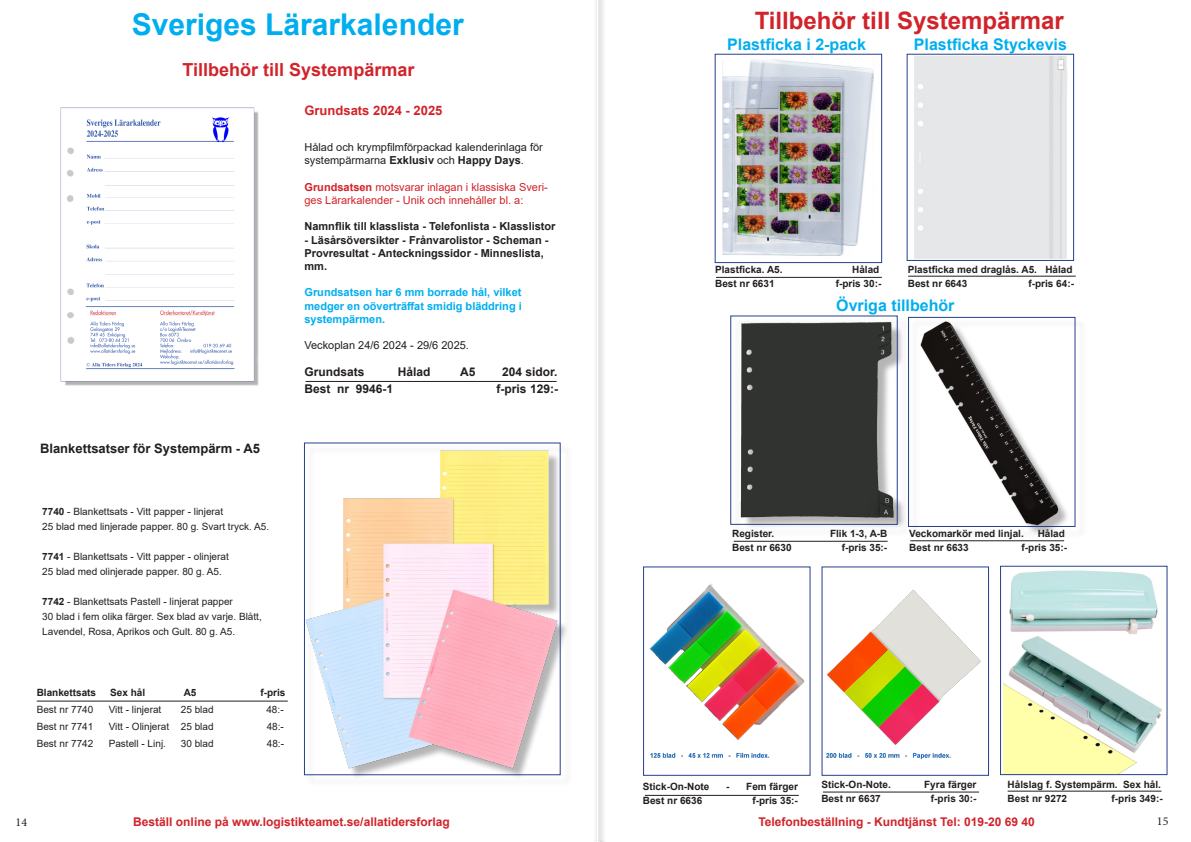
<style>
.page{position:relative;width:1191px;height:842px;background:#fff}
.page>*{position:absolute;margin:0;border:0;box-sizing:border-box;transform-origin:0 0}
.t1{font:700 30px "Arial";color:#00aeef}
.t2{font:700 24px "Arial";color:#d1232a}
.t3{font:700 18px "Arial";color:#d1232a}
.t4{font:700 16px "Arial";color:#00aeef}
.t5{font:700 13px "Arial";color:#231f20}
.t6{font:700 13px "Arial";color:#d1232a}
.t7{font:700 12px "Arial";color:#d1232a}
.t8{font:700 12px "Arial";color:#231f20}
.t9{font:12px "Minion Pro";color:#231f20}
.t10{font:700 11px/13.2px "Arial";color:#231f20}
.t11{font:11px/13.2px "Arial";color:#231f20}
.t12{font:700 11px "Arial";color:#00aeef}
.t13{font:11px/13.2px "Arial";color:#d1232a}
.t14{font:10px/15px "Arial";color:#231f20}
.t15{font:700 10px "Arial";color:#231f20}
.s1{font-weight:700}
</style>
<div class="page">
<div style="left:306px;top:444px;width:267px;height:343px;background:#231f20;opacity:.33"></div>
<img style="left:306px;top:446px;width:252px;height:327px">
<div style="left:304px;top:443px;width:256px;height:332px;border:1px solid #253f8e"></div>
<hr style="left:37px;top:701px;width:251px;height:1px;background:#231f20">
<hr style="left:305px;top:381px;width:251px;height:1px;background:#231f20">
<div style="left:732px;top:317px;width:178px;height:220px;background:#231f20;opacity:.33"></div>
<img style="left:735px;top:318px;width:160px;height:205px">
<div style="left:730px;top:316px;width:167px;height:209px;border:1px solid #253f8e"></div>
<div style="left:909px;top:319px;width:178px;height:220px;background:#231f20;opacity:.33"></div>
<img style="left:911px;top:319px;width:161px;height:206px">
<div style="left:908px;top:317px;width:167px;height:210px;border:1px solid #253f8e"></div>
<img style="left:649px;top:583px;width:156px;height:175px">
<img style="left:826px;top:589px;width:155px;height:171px">
<img style="left:1003px;top:570px;width:159px;height:203px">
<div style="left:1000px;top:566px;width:167px;height:209px;border:1px solid #253f8e"></div>
<hr style="left:733px;top:541px;width:154px;height:1px;background:#231f20">
<hr style="left:910px;top:540px;width:154px;height:1px;background:#231f20">
<hr style="left:645px;top:795px;width:154px;height:1px;background:#231f20">
<hr style="left:823px;top:791px;width:156px;height:1px;background:#231f20">
<hr style="left:1007px;top:791px;width:154px;height:1px;background:#231f20">
<img style="left:60px;top:107px;width:199px;height:279px">
<svg style="left:595px;top:0;width:10px;height:842px;fill:#f1f0f1"></svg>
<hr style="left:597px;top:0;width:1px;height:842px;background:#fff">
<img style="left:722px;top:59px;width:152px;height:197px">
<div style="left:715px;top:54px;width:167px;height:209px;border:1px solid #253f8e"></div>
<div style="left:914px;top:56px;width:153px;height:203px;background:#e6e7e9"></div>
<hr style="left:716px;top:277px;width:166px;height:1px;background:#231f20">
<hr style="left:908px;top:276px;width:167px;height:1px;background:#231f20">
<p class="t1" style="left:132px;top:3px;width:333px">Sveriges Lärarkalender</p>
<p class="t3" style="left:182px;top:57px;width:233px">Tillbehör till Systempärmar</p>
<p class="t5" style="left:40px;top:439px;width:221px">Blankettsatser för Systempärm - A5</p>
<p class="t6" style="left:304px;top:102px;width:140px">Grundsats 2024 - 2025</p>
<p class="t11" style="left:304px;top:141px;width:240px">Hålad och krympfilmförpackad kalenderinlaga för systempärmarna <span class="s1">Exklusiv</span> och <span class="s1">Happy Days</span>.</p>
<p class="t13" style="left:304px;top:180px;width:245px"><span class="s1">Grundsatsen</span> motsvarar inlagan i klassiska Sveri&shy;ges Lärarkalender - Unik och innehåller bl. a:</p>
<p class="t10" style="left:304px;top:220px;width:253px">Namnflik till klasslista - Telefonlista - Klasslistor</p>
<p class="t10" style="left:304px;top:233px;width:245px">- Läsårsöversikter - Frånvarolistor - Scheman -<br>Provresultat - Anteckningssidor - Minneslista, mm.</p>
<p class="t12" style="left:304px;top:285px;width:219px">Grundsatsen har 6 mm borrade hål, vilket</p>
<p class="t12" style="left:304px;top:298px;width:219px">medger en oöverträffat smidig bläddring i</p>
<p class="t12" style="left:304px;top:311px;width:82px">systempärmen.</p>
<p class="t11" style="left:304px;top:339px;width:166px">Veckoplan 24/6 2024 - 29/6 2025.</p>
<p class="t8" style="left:304px;top:364px;width:62px">Grundsats</p>
<p class="t8" style="left:398px;top:364px;width:34px">Hålad</p>
<p class="t8" style="left:460px;top:364px;width:17px">A5</p>
<p class="t8" style="left:502px;top:364px;width:57px">204 sidor.</p>
<p class="t8" style="left:304px;top:381px;width:90px">Best nr 9946-1</p>
<p class="t8" style="left:496px;top:381px;width:63px">f-pris 129:-</p>
<p class="t14" style="left:42px;top:503px;width:183px"><span class="s1">7740</span> - Blankettsats - Vitt papper - linjerat</p>
<p class="t14" style="left:42px;top:518px;width:228px">25 blad med linjerade papper. 80 g. Svart tryck. A5.</p>
<p class="t14" style="left:42px;top:548px;width:188px"><span class="s1">7741</span> - Blankettsats - Vitt papper - olinjerat</p>
<p class="t14" style="left:42px;top:563px;width:181px">25 blad med olinjerade papper. 80 g. A5.</p>
<p class="t14" style="left:42px;top:593px;width:192px"><span class="s1">7742</span> - Blankettsats Pastell - linjerat papper</p>
<p class="t14" style="left:42px;top:608px;width:221px">30 blad i fem olika färger. Sex blad av varje. Blått,<br>Lavendel, Rosa, Aprikos och Gult. 80 g. A5.</p>
<p class="t15" style="left:37px;top:685px;width:61px">Blankettsats</p>
<p class="t15" style="left:110px;top:685px;width:37px">Sex hål</p>
<p class="t15" style="left:184px;top:685px;width:14px">A5</p>
<p class="t15" style="left:260px;top:685px;width:26px">f-pris</p>
<p class="t14" style="left:37px;top:702px;width:58px">Best nr 7740</p>
<p class="t14" style="left:109px;top:702px;width:54px">Vitt - linjerat</p>
<p class="t14" style="left:181px;top:702px;width:34px">25 blad</p>
<p class="t14" style="left:266px;top:702px;width:19px">48:-</p>
<p class="t14" style="left:37px;top:719px;width:58px">Best nr 7741</p>
<p class="t14" style="left:109px;top:719px;width:106px">Vitt - Olinjerat 25 blad</p>
<p class="t14" style="left:267px;top:719px;width:19px">48:-</p>
<p class="t14" style="left:37px;top:736px;width:58px">Best nr 7742</p>
<p class="t14" style="left:109px;top:736px;width:59px">Pastell - Linj.</p>
<p class="t14" style="left:181px;top:736px;width:34px">30 blad</p>
<p class="t14" style="left:267px;top:736px;width:19px">48:-</p>
<p class="t2" style="left:754px;top:4px;width:310px">Tillbehör till Systempärmar</p>
<p class="t4" style="left:727px;top:33px;width:140px">Plastficka i 2-pack</p>
<p class="t4" style="left:914px;top:33px;width:154px">Plastficka Styckevis</p>
<p class="t15" style="left:715px;top:263px;width:69px">Plastficka. A5.</p>
<p class="t15" style="left:852px;top:263px;width:29px">Hålad</p>
<p class="t15" style="left:715px;top:277px;width:61px">Best nr 6631</p>
<p class="t15" style="left:836px;top:277px;width:47px">f-pris 30:-</p>
<p class="t15" style="left:907px;top:262px;width:166px">Plastficka med draglås. A5. Hålad</p>
<p class="t15" style="left:907px;top:276px;width:61px">Best nr 6643</p>
<p class="t15" style="left:1028px;top:276px;width:47px">f-pris 64:-</p>
<p class="t4" style="left:836px;top:294px;width:120px">Övriga tillbehör</p>
<p class="t15" style="left:732px;top:527px;width:44px">Register.</p>
<p class="t15" style="left:830px;top:527px;width:59px">Flik 1-3, A-B</p>
<p class="t15" style="left:732px;top:541px;width:61px">Best nr 6630</p>
<p class="t15" style="left:841px;top:541px;width:47px">f-pris 35:-</p>
<p class="t15" style="left:909px;top:527px;width:116px">Veckomarkör med linjal.</p>
<p class="t15" style="left:1037px;top:527px;width:29px">Hålad</p>
<p class="t15" style="left:909px;top:541px;width:61px">Best nr 6633</p>
<p class="t15" style="left:1021px;top:541px;width:47px">f-pris 35:-</p>
<p class="t15" style="left:1007px;top:777px;width:155px">Hålslag f. Systempärm. Sex hål.</p>
<p class="t15" style="left:1007px;top:791px;width:61px">Best nr 9272</p>
<p class="t15" style="left:1111px;top:791px;width:53px">f-pris 349:-</p>
<p class="t15" style="left:821px;top:778px;width:71px">Stick-On-Note.</p>
<p class="t15" style="left:924px;top:778px;width:54px">Fyra färger</p>
<p class="t15" style="left:821px;top:792px;width:61px">Best nr 6637</p>
<p class="t15" style="left:931px;top:792px;width:47px">f-pris 30:-</p>
<p class="t15" style="left:643px;top:780px;width:68px">Stick-On-Note</p>
<p class="t15" style="left:726px;top:780px;width:73px">- Fem färger</p>
<p class="t15" style="left:643px;top:794px;width:61px">Best nr 6636</p>
<p class="t15" style="left:752px;top:794px;width:47px">f-pris 35:-</p>
<p class="t7" style="left:758px;top:813px;width:278px">Telefonbeställning - Kundtjänst Tel: 019-20 69 40</p>
<p class="t7" style="left:133px;top:814px;width:318px">Beställ online på www.logistikteamet.se/allatidersforlag</p>
<p class="t9" style="left:16px;top:814px;width:13px">14</p>
<p class="t9" style="left:1156px;top:813px;width:13px">15</p>
</div>
